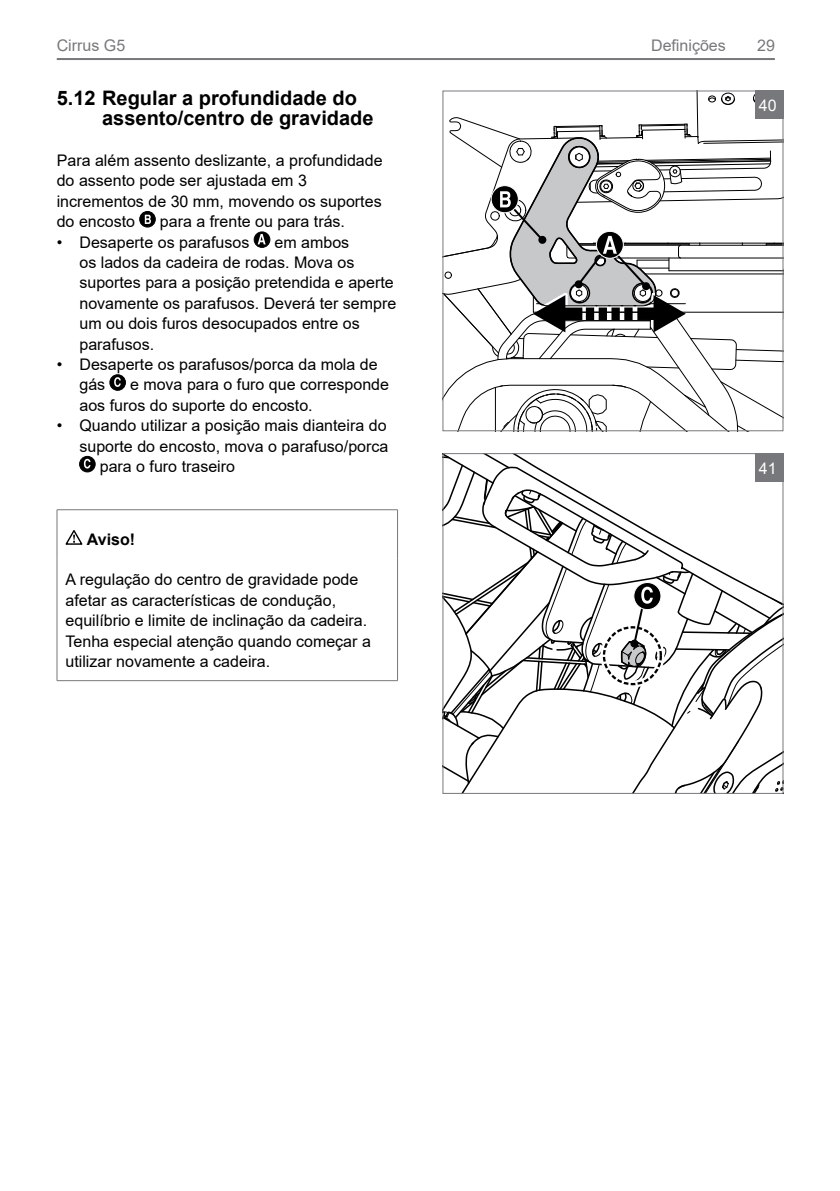
<style>
.page{position:relative;width:840px;height:1191px;background:#fff}
.page>*{position:absolute;margin:0;border:0;box-sizing:border-box;transform-origin:0 0}
.t1{font:700 20px/20.4px "Arial";color:#000}
.t2{font:16px/20.4px "Arial";color:#000}
.t3{font:16px "Arial";color:#77787b}
.t4{font:700 16px "Arial";color:#000}
.t5{font:16px "Arial";color:#fff}
</style>
<div class="page">
<hr style="left:57px;top:58px;width:717px;height:2px;background:#77787b">
<svg style="left:442px;top:91px;width:341px;height:341px"></svg>
<svg style="left:442px;top:453px;width:340px;height:340px"></svg>
<div style="left:754px;top:91px;width:28px;height:28px;background:#77787b"></div>
<div style="left:754px;top:454px;width:28px;height:28px;background:#77787b"></div>
<svg style="left:140px;top:211px;width:15px;height:16px"></svg>
<div style="left:139px;top:211px;width:16px;height:16px;border:1px solid #000;border-radius:50%"></div>
<svg style="left:145px;top:215px;width:6px;height:9px"></svg>
<div style="left:254px;top:232px;width:16px;height:15px;background:#000;border-radius:50%"></div>
<div style="left:254px;top:232px;width:16px;height:16px;border:1px solid #000;border-radius:50%"></div>
<svg style="left:257px;top:234px;width:8px;height:10px"></svg>
<div style="left:110px;top:375px;width:15px;height:15px;background:#000;border-radius:50%"></div>
<div style="left:110px;top:374px;width:15px;height:16px;border:1px solid #000;border-radius:50%"></div>
<svg style="left:114px;top:377px;width:7px;height:10px"></svg>
<div style="left:80px;top:456px;width:15px;height:16px;background:#000;border-radius:50%"></div>
<div style="left:79px;top:456px;width:16px;height:16px;border:1px solid #000;border-radius:50%"></div>
<svg style="left:84px;top:459px;width:6px;height:9px"></svg>
<hr style="left:57px;top:509px;width:340px;height:1px;background:#77787b">
<hr style="left:57px;top:510px;width:1px;height:48px;background:#77787b">
<hr style="left:397px;top:510px;width:1px;height:48px;background:#77787b">
<hr style="left:57px;top:558px;width:1px;height:122px;background:#77787b">
<hr style="left:397px;top:558px;width:1px;height:122px;background:#77787b">
<hr style="left:57px;top:680px;width:340px;height:1px;background:#77787b">
<svg style="left:65px;top:530px;width:17px;height:14px"></svg>
<p class="t3" style="left:57px;top:34px;width:70px">Cirrus G5</p>
<p class="t3" style="left:650px;top:34px;width:76px">Definições</p>
<p class="t3" style="left:756px;top:34px;width:19px">29</p>
<p class="t1" style="left:102px;top:88px;width:273px;text-indent:-45px">5.12 Regular a profundidade do assento/centro de gravidade</p>
<p class="t2" style="left:57px;top:150px;width:327px">Para além assento deslizante, a profundidade do assento pode ser ajustada em 3 incrementos de 30 mm, movendo os suportes do encosto</p>
<p class="t2" style="left:160px;top:211px;width:186px">para a frente ou para trás.</p>
<p class="t2" style="left:57px;top:232px;width:194px">• Desaperte os parafusos</p>
<p class="t2" style="left:79px;top:232px;width:318px;text-indent:195px">em ambos<br>os lados da cadeira de rodas. Mova os suportes para a posição pretendida e aperte novamente os parafusos. Deverá ter sempre um ou dois furos desocupados entre os parafusos.</p>
<p class="t2" style="left:79px;top:354px;width:299px;text-indent:-23px">• Desaperte os parafusos/porca da mola de gás</p>
<p class="t2" style="left:79px;top:374px;width:311px;text-indent:51px">e mova para o furo que corresponde aos furos do suporte do encosto.</p>
<p class="t2" style="left:57px;top:415px;width:331px">• Quando utilizar a posição mais dianteira do</p>
<p class="t2" style="left:79px;top:436px;width:310px">suporte do encosto, mova o parafuso/porca</p>
<p class="t2" style="left:100px;top:456px;width:137px">para o furo traseiro</p>
<p class="t4" style="left:87px;top:528px;width:50px">Aviso!</p>
<p class="t2" style="left:65px;top:569px;width:307px">A regulação do centro de gravidade pode afetar as características de condução, equilíbrio e limite de inclinação da cadeira.<br>Tenha especial atenção quando começar a utilizar novamente a cadeira.</p>
<p class="t5" style="left:758px;top:94px;width:19px">40</p>
<p class="t5" style="left:758px;top:457px;width:19px">41</p>
</div>
